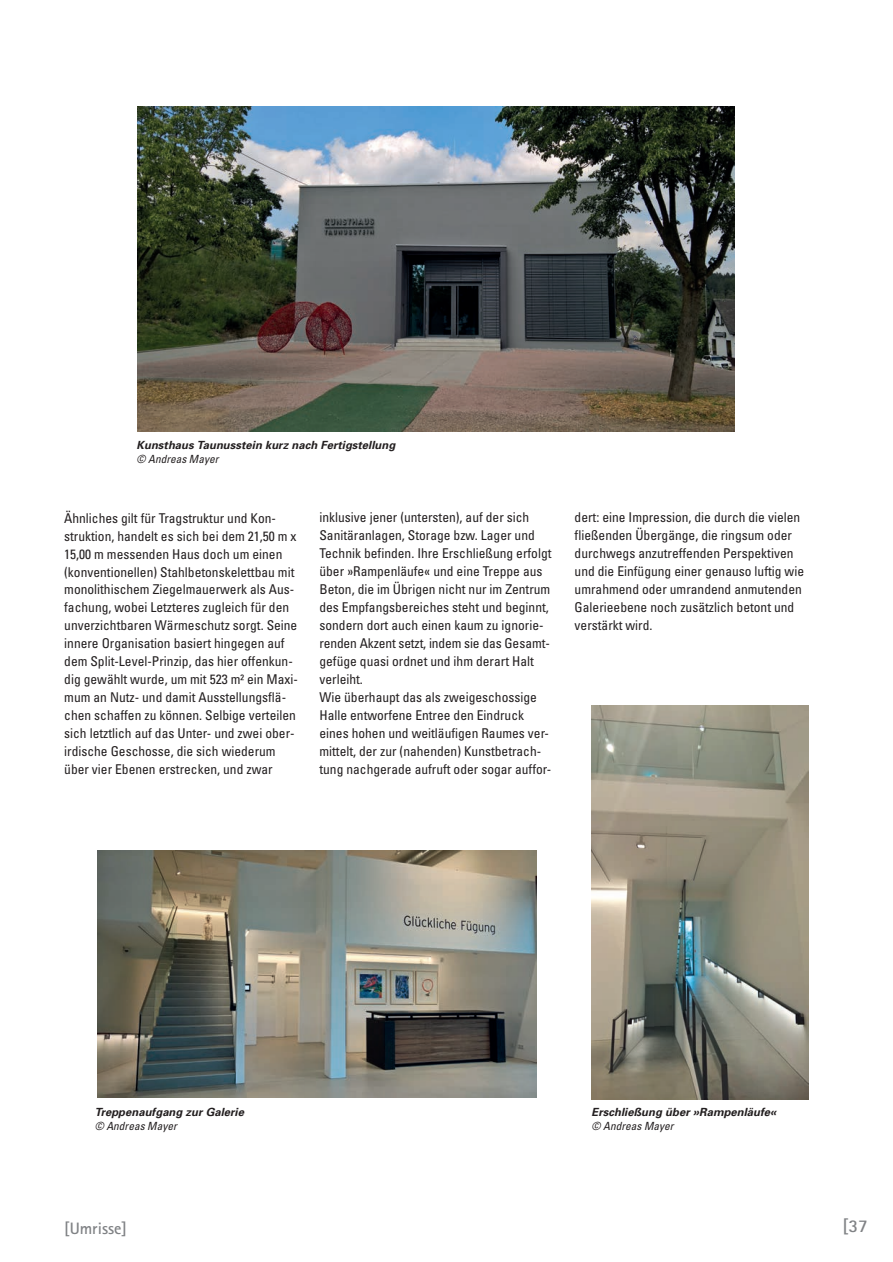
<style>
.page{position:relative;width:893px;height:1262px;background:#fff}
.page>*{position:absolute;margin:0;border:0;box-sizing:border-box;transform-origin:0 0}
.t1{font:700 18px "Rotis Sans Serif";color:#808285}
.t2{font:700 16.5px "Rotis Sans Serif";color:#808285}
.t3{font:condensed 13.5px/18px "Univers";color:#231f20}
.t4{font:italic 700 11.25px "Univers";letter-spacing:.005em;color:#231f20}
.t5{font:italic condensed 11.25px "Univers";letter-spacing:.005em;color:#231f20}
</style>
<div class="page">
<img style="left:97px;top:850px;width:440px;height:248px">
<img style="left:591px;top:706px;width:217px;height:393px">
<img style="left:138px;top:107px;width:597px;height:325px">
<p class="t4" style="left:137px;top:441px;width:260px">Kunsthaus Taunusstein kurz nach Fertigstellung</p>
<p class="t5" style="left:137px;top:455px;width:83px">© Andreas Mayer</p>
<p class="t3" style="left:64px;top:510px;width:235px">Ähnliches gilt für Tragstruktur und Kon&shy;struktion, handelt es sich bei dem 21,50 m x 15,00 m messenden Haus doch um einen (konventionellen) Stahlbetonskelettbau mit monolithischem Ziegelmauerwerk als Aus&shy;fachung, wobei Letzteres zugleich für den unverzichtbaren Wärmeschutz sorgt. Seine innere Organisation basiert hingegen auf dem Split-Level-Prinzip, das hier offenkun&shy;dig gewählt wurde, um mit 523 m² ein Maxi&shy;mum an Nutz- und damit Ausstellungsflä&shy;chen schaffen zu können. Selbige verteilen sich letztlich auf das Unter- und zwei ober&shy;irdische Geschosse, die sich wiederum über vier Ebenen erstrecken, und zwar</p>
<p class="t3" style="left:319px;top:510px;width:234px">inklusive jener (untersten), auf der sich Sanitäranlagen, Storage bzw. Lager und Technik befinden. Ihre Erschließung erfolgt über »Rampenläufe« und eine Treppe aus Beton, die im Übrigen nicht nur im Zentrum des Empfangsbereiches steht und beginnt, sondern dort auch einen kaum zu ignorie&shy;renden Akzent setzt, indem sie das Gesamt&shy;gefüge quasi ordnet und ihm derart Halt verleiht.<br>Wie überhaupt das als zweigeschossige Halle entworfene Entree den Eindruck eines hohen und weitläufigen Raumes ver&shy;mittelt, der zur (nahenden) Kunstbetrach&shy;tung nachgerade aufruft oder sogar auffor-</p>
<p class="t3" style="left:574px;top:510px;width:231px">dert: eine Impression, die durch die vielen fließenden Übergänge, die ringsum oder durchwegs anzutreffenden Perspektiven und die Einfügung einer genauso luftig wie umrahmend oder umrandend anmutenden Galerieebene noch zusätzlich betont und verstärkt wird.</p>
<p class="t4" style="left:95px;top:1108px;width:151px">Treppenaufgang zur Galerie</p>
<p class="t5" style="left:95px;top:1122px;width:83px">© Andreas Mayer</p>
<p class="t4" style="left:591px;top:1108px;width:186px">Erschließung über »Rampenläufe«</p>
<p class="t5" style="left:591px;top:1121px;width:83px">© Andreas Mayer</p>
<p class="t2" style="left:64px;top:1223px;width:64px">[Umrisse]</p>
<h1 class="t1" style="left:842px;top:1219px;width:27px">[37</h1>
</div>
